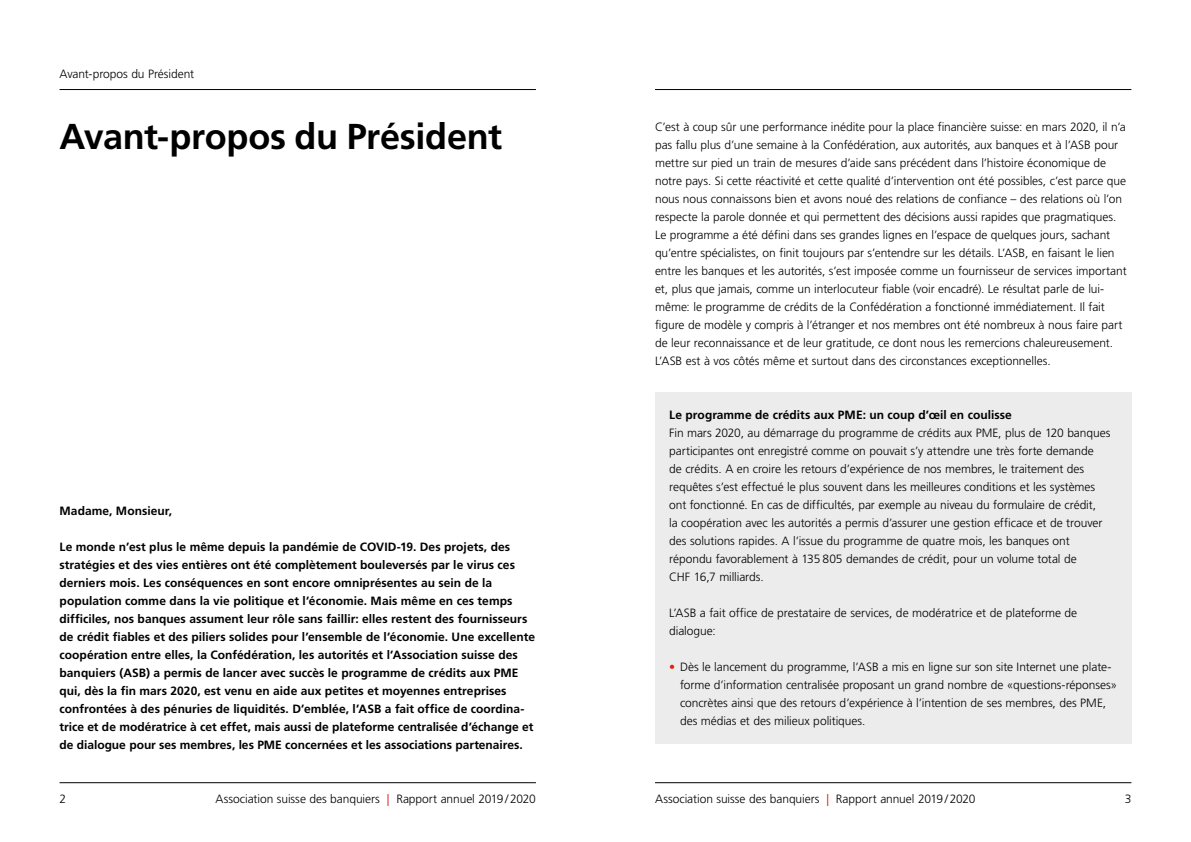
<style>
.page{position:relative;width:1191px;height:842px;background:#fff}
.page>*{position:absolute;margin:0;border:0;box-sizing:border-box;transform-origin:0 0}
.HEAD{font:700 36px "Frutiger LT Std";letter-spacing:-.01em;color:#000}
.BODY{font:300 12px/18px "Frutiger LT Std";letter-spacing:-.005em;color:#000}
.SUBHEAD_BODY___BOLD{font:700 12px/18px "Frutiger LT Std";color:#000}
.FACTBOX_Body{font:300 12px/18px "Frutiger LT Std";letter-spacing:-.005em;color:#000}
.FACTBOX_Titel{font:700 12px "Frutiger LT Std";letter-spacing:.005em;color:#000}
._09a___Page_Header{font:300 12px "Frutiger LT Std";letter-spacing:-.005em;color:#000}
.s1{color:#e41e0a}
.s2{color:#e3000b}
</style>
<div class="page">
<div style="left:655px;top:392px;width:476px;height:27px;background:#ececec"></div>
<div style="left:655px;top:410px;width:476px;height:27px;background:#ececec"></div>
<div style="left:655px;top:428px;width:476px;height:171px;background:#ececec"></div>
<div style="left:655px;top:590px;width:476px;height:27px;background:#ececec"></div>
<div style="left:655px;top:608px;width:476px;height:45px;background:#ececec"></div>
<div style="left:655px;top:644px;width:476px;height:27px;background:#ececec"></div>
<div style="left:655px;top:662px;width:476px;height:81px;background:#ececec"></div>
<hr style="left:655px;top:89px;width:476px;height:1px;background:#000">
<hr style="left:655px;top:782px;width:476px;height:1px;background:#000">
<hr style="left:60px;top:782px;width:476px;height:1px;background:#000">
<hr style="left:60px;top:89px;width:476px;height:1px;background:#000">
<p class="_09a___Page_Header" style="left:60px;top:67px;width:136px">Avant-propos du Président</p>
<p class="HEAD" style="left:60px;top:116px;width:444px">Avant-propos du Président</p>
<p class="SUBHEAD_BODY___BOLD" style="left:60px;top:502px;width:114px">Madame, Monsieur,</p>
<p class="SUBHEAD_BODY___BOLD" style="left:60px;top:538px;width:477px">Le monde n’est plus le même depuis la pandémie de COVID-19. Des projets, des stratégies et des vies entières ont été complètement bouleversés par le virus ces derniers mois. Les conséquences en sont encore omniprésentes au sein de la population comme dans la vie politique et l’économie. Mais même en ces temps difficiles, nos banques assument leur rôle sans faillir: elles restent des fournisseurs de crédit fiables et des piliers solides pour l’ensemble de l’économie. Une excellente coopération entre elles, la Confédération, les autorités et l’Association suisse des banquiers (ASB) a permis de lancer avec succès le programme de crédits aux PME qui, dès la fin mars 2020, est venu en aide aux petites et moyennes entreprises confrontées à des pénuries de liquidités. D’emblée, l’ASB a fait office de coordina&shy;trice et de modératrice à cet effet, mais aussi de plateforme centralisée d’échange et de dialogue pour ses membres, les PME concernées et les associations partenaires.</p>
<p class="BODY" style="left:655px;top:118px;width:473px">C’est à coup sûr une performance inédite pour la place financière suisse: en mars 2020, il n’a pas fallu plus d’une semaine à la Confédération, aux autorités, aux banques et à l’ASB pour mettre sur pied un train de mesures d’aide sans précédent dans l’histoire économique de notre pays. Si cette réactivité et cette qualité d’intervention ont été possibles, c’est parce que nous nous connaissons bien et avons noué des relations de confiance – des relations où l’on respecte la parole donnée et qui permettent des décisions aussi rapides que pragmatiques.<br>Le programme a été défini dans ses grandes lignes en l’espace de quelques jours, sachant qu’entre spécialistes, on finit toujours par s’entendre sur les détails. L’ASB, en faisant le lien entre les banques et les autorités, s’est imposée comme un fournisseur de services important et, plus que jamais, comme un interlocuteur fiable (voir encadré). Le résultat parle de lui&shy;même: le programme de crédits de la Confédération a fonctionné immédiatement. Il fait figure de modèle y compris à l’étranger et nos membres ont été nombreux à nous faire part de leur reconnaissance et de leur gratitude, ce dont nous les remercions chaleureusement.<br>L’ASB est à vos côtés même et surtout dans des circonstances exceptionnelles.</p>
<p class="FACTBOX_Titel" style="left:669px;top:408px;width:344px">Le programme de crédits aux PME: un coup d’œil en coulisse</p>
<p class="FACTBOX_Body" style="left:669px;top:424px;width:443px">Fin mars 2020, au démarrage du programme de crédits aux PME, plus de 120 banques participantes ont enregistré comme on pouvait s’y attendre une très forte demande<br>de crédits. A en croire les retours d’expérience de nos membres, le traitement des requêtes s’est effectué le plus souvent dans les meilleures conditions et les systèmes ont fonctionné. En cas de difficultés, par exemple au niveau du formulaire de crédit,<br>la coopération avec les autorités a permis d’assurer une gestion efficace et de trouver des solutions rapides. A l’issue du programme de quatre mois, les banques ont répondu favorablement à 135 805 demandes de crédit, pour un volume total de<br>CHF 16,7 milliards.</p>
<p class="FACTBOX_Body" style="left:669px;top:604px;width:409px">L’ASB a fait office de prestataire de services, de modératrice et de plateforme de dialogue:</p>
<p class="BODY" style="left:680px;top:658px;width:439px;text-indent:-11px"><span class="s1">•</span> Dès le lancement du programme, l’ASB a mis en ligne sur son site Internet une plate&shy;forme d’information centralisée proposant un grand nombre de «questions-réponses» concrètes ainsi que des retours d’expérience à l’intention de ses membres, des PME, des médias et des milieux politiques.</p>
<p class="BODY" style="left:60px;top:790px;width:8px">2</p>
<p class="BODY" style="left:215px;top:790px;width:322px">Association suisse des banquiers <span class="s2">|</span> Rapport annuel 2019/2020</p>
<p class="BODY" style="left:655px;top:790px;width:322px">Association suisse des banquiers <span class="s2">|</span> Rapport annuel 2019/2020</p>
<p class="BODY" style="left:1124px;top:790px;width:8px">3</p>
</div>
